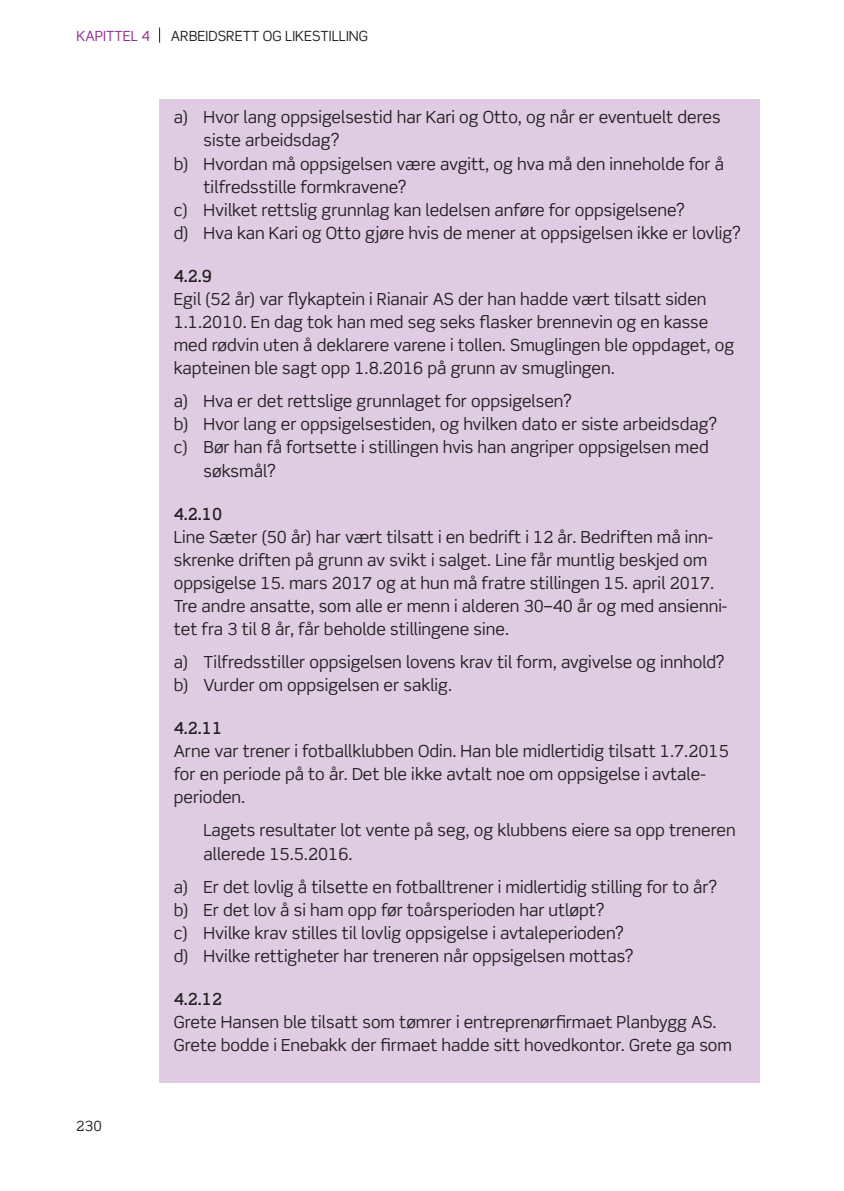
<style>
.page{position:relative;width:844px;height:1191px;background:#fff}
.page>*{position:absolute;margin:0;border:0;box-sizing:border-box;transform-origin:0 0}
.t1{font:16.62px/23.1px "Scene Std";color:#231f20}
.t2{font:500 16.62px "Scene Std";color:#231f20}
.t3{font:14px "Scene Std";color:#231f20}
.t4{font:14px "Scene Std";color:#90268f}
</style>
<div class="page">
<svg style="left:159px;top:28px;width:1px;height:15px"></svg>
<div style="left:159px;top:99px;width:600px;height:984px;background:#dfcce3"></div>
<p class="t4" style="left:76px;top:27px;width:75px">KAPITTEL 4</p>
<p class="t3" style="left:171px;top:27px;width:199px">ARBEIDSRETT OG LIKESTILLING</p>
<p class="t3" style="left:76px;top:1117px;width:27px">230</p>
<p class="t1" style="left:174px;top:106px;width:548px">a) Hvor lang oppsigelsestid har Kari og Otto, og når er eventuelt deres</p>
<p class="t1" style="left:203px;top:129px;width:137px">siste arbeidsdag?</p>
<p class="t1" style="left:174px;top:152px;width:551px">b) Hvordan må oppsigelsen være avgitt, og hva må den inneholde for å</p>
<p class="t1" style="left:203px;top:175px;width:204px">tilfredsstille formkravene?</p>
<p class="t1" style="left:174px;top:198px;width:512px">c) Hvilket rettslig grunnlag kan ledelsen anføre for oppsigelsene?</p>
<p class="t1" style="left:174px;top:221px;width:568px">d) Hva kan Kari og Otto gjøre hvis de mener at oppsigelsen ikke er lovlig?</p>
<p class="t2" style="left:174px;top:265px;width:40px">4.2.9</p>
<p class="t1" style="left:174px;top:287px;width:562px">Egil (52 år) var flykaptein i Rianair AS der han hadde vært tilsatt siden 1.1.2010. En dag tok han med seg seks flasker brennevin og en kasse med rødvin uten å deklarere varene i tollen. Smuglingen ble oppdaget, og kapteinen ble sagt opp 1.8.2016 på grunn av smuglingen.</p>
<p class="t1" style="left:174px;top:389px;width:399px">a) Hva er det rettslige grunnlaget for oppsigelsen?</p>
<p class="t1" style="left:174px;top:412px;width:545px">b) Hvor lang er oppsigelsestiden, og hvilken dato er siste arbeidsdag?</p>
<p class="t1" style="left:174px;top:436px;width:536px">c) Bør han få fortsette i stillingen hvis han angriper oppsigelsen med</p>
<p class="t1" style="left:203px;top:459px;width:74px">søksmål?</p>
<p class="t2" style="left:174px;top:503px;width:50px">4.2.10</p>
<p class="t1" style="left:174px;top:525px;width:555px">Line Sæter (50 år) har vært tilsatt i en bedrift i 12 år. Bedriften må inn&shy;skrenke driften på grunn av svikt i salget. Line får muntlig beskjed om oppsigelse 15. mars 2017 og at hun må fratre stillingen 15. april 2017.<br>Tre andre ansatte, som alle er menn i alderen 30–40 år og med ansienni&shy;tet fra 3 til 8 år, får beholde stillingene sine.</p>
<p class="t1" style="left:174px;top:650px;width:552px">a) Tilfredsstiller oppsigelsen lovens krav til form, avgivelse og innhold? b) Vurder om oppsigelsen er saklig.</p>
<p class="t2" style="left:174px;top:718px;width:50px">4.2.11</p>
<p class="t1" style="left:174px;top:739px;width:556px">Arne var trener i fotballklubben Odin. Han ble midlertidig tilsatt 1.7.2015 for en periode på to år. Det ble ikke avtalt noe om oppsigelse i avtale&shy;perioden.</p>
<p class="t1" style="left:203px;top:818px;width:533px">Lagets resultater lot vente på seg, og klubbens eiere sa opp treneren allerede 15.5.2016.</p>
<p class="t1" style="left:174px;top:875px;width:545px">a) Er det lovlig å tilsette en fotballtrener i midlertidig stilling for to år? b) Er det lov å si ham opp før toårsperioden har utløpt?<br>c) Hvilke krav stilles til lovlig oppsigelse i avtaleperioden?<br>d) Hvilke rettigheter har treneren når oppsigelsen mottas?</p>
<p class="t2" style="left:174px;top:988px;width:50px">4.2.12</p>
<p class="t1" style="left:174px;top:1010px;width:559px">Grete Hansen ble tilsatt som tømrer i entreprenørfirmaet Planbygg AS.<br>Grete bodde i Enebakk der firmaet hadde sitt hovedkontor. Grete ga som</p>
</div>
